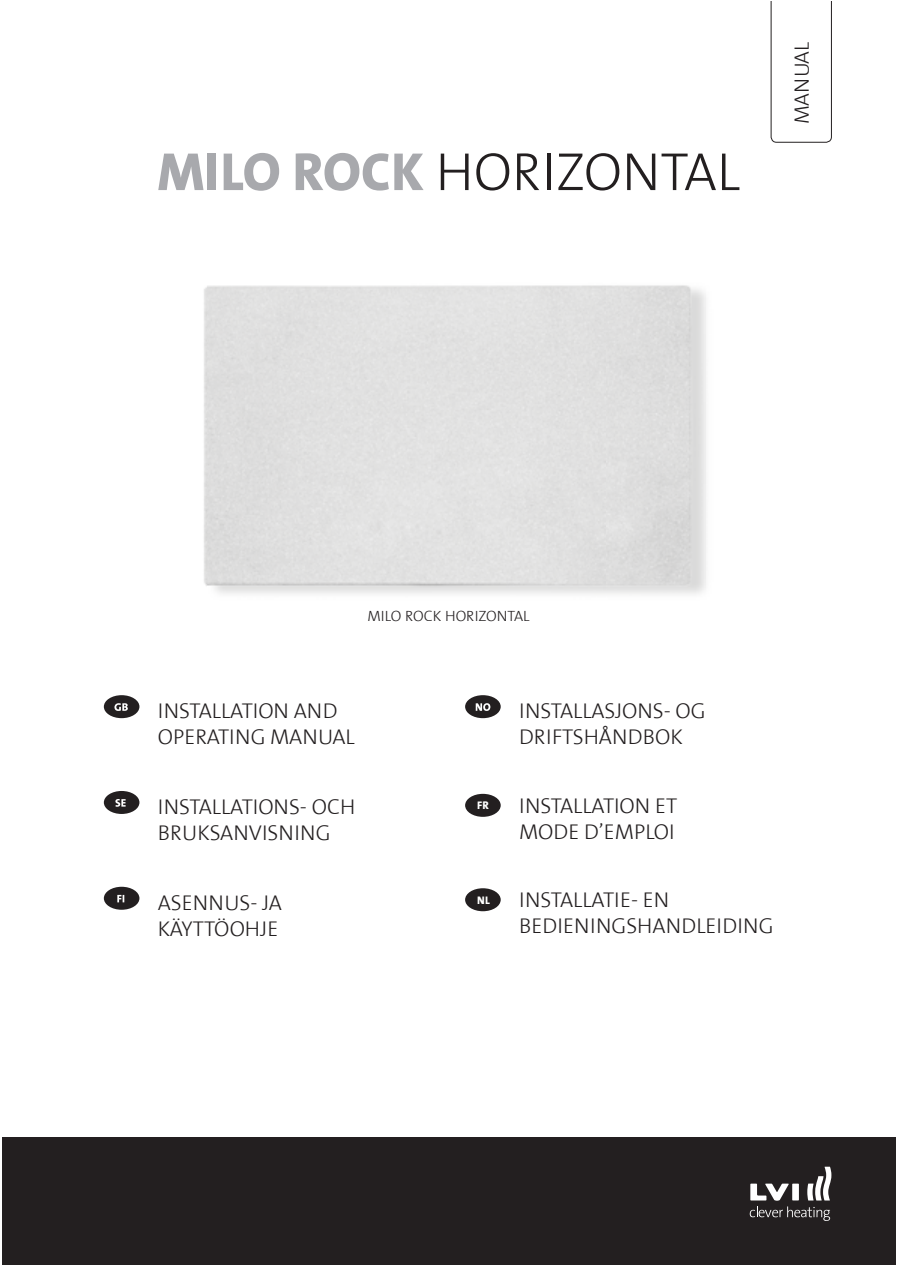
<style>
.page{position:relative;width:897px;height:1267px;background:#fff}
.page>*{position:absolute;margin:0;border:0;box-sizing:border-box;transform-origin:0 0}
.t1{font:300 54px "The Sans B3";color:#231f20}
.t2{font:300 21.6px/26px "The Sans B3";color:#231f20}
.t3{font:300 21px "The Sans B3";color:#231f20}
.t4{font:300 15px "The Sans B3";color:#231f20}
.t5{font:800 11.1px "The Sans B8";color:#fff}
.s1{font-family:"The Sans B8";font-weight:800;color:#a8a9ad}
</style>
<div class="page">
<div style="left:2px;top:1137px;width:893px;height:128px;background:#231f20"></div>
<div style="left:792px;top:1183px;width:6px;height:17px;background:#fff"></div>
<svg style="left:750px;top:1183px;width:38px;height:17px"></svg>
<svg style="left:807px;top:1166px;width:24px;height:34px"></svg>
<svg style="left:749px;top:1206px;width:81px;height:14px"></svg>
<div style="left:104px;top:695px;width:35px;height:23px;background:#231f20;border-radius:50%"></div>
<svg style="left:114px;top:703px;width:14px;height:8px"></svg>
<div style="left:104px;top:791px;width:35px;height:23px;background:#231f20;border-radius:50%"></div>
<svg style="left:115px;top:799px;width:11px;height:7px"></svg>
<div style="left:104px;top:886px;width:35px;height:23px;background:#231f20;border-radius:50%"></div>
<svg style="left:117px;top:894px;width:7px;height:8px"></svg>
<div style="left:465px;top:695px;width:35px;height:23px;background:#231f20;border-radius:50%"></div>
<svg style="left:475px;top:703px;width:15px;height:8px"></svg>
<div style="left:465px;top:793px;width:35px;height:23px;background:#231f20;border-radius:50%"></div>
<div style="left:465px;top:888px;width:35px;height:23px;background:#231f20;border-radius:50%"></div>
<svg style="left:770px;top:2px;width:61px;height:141px"></svg>
<img style="left:204px;top:286px;width:36px;height:311px">
<h1 class="t1" style="left:157px;top:144px;width:584px"><span class="s1">MILO ROCK</span> HORIZONTAL</h1>
<p class="t3" style="left:791px;top:124px;width:84px;rotate:-90deg">MANUAL</p>
<p class="t4" style="left:367px;top:607px;width:164px">MILO ROCK HORIZONTAL</p>
<p class="t2" style="left:158px;top:698px;width:198px">INSTALLATION AND<br>OPERATING MANUAL</p>
<p class="t2" style="left:158px;top:794px;width:199px">INSTALLATIONS- OCH<br>BRUKSANVISNING</p>
<p class="t2" style="left:158px;top:890px;width:125px">ASENNUS- JA<br>KÄYTTÖOHJE</p>
<p class="t2" style="left:519px;top:698px;width:188px">INSTALLASJONS- OG<br>DRIFTSHÅNDBOK</p>
<p class="t5" style="left:477px;top:799px;width:13px">FR</p>
<p class="t2" style="left:519px;top:793px;width:159px">INSTALLATION ET<br>MODE D’EMPLOI</p>
<p class="t5" style="left:477px;top:894px;width:14px">NL</p>
<p class="t2" style="left:519px;top:887px;width:256px">INSTALLATIE- EN<br>BEDIENINGSHANDLEIDING</p>
</div>
